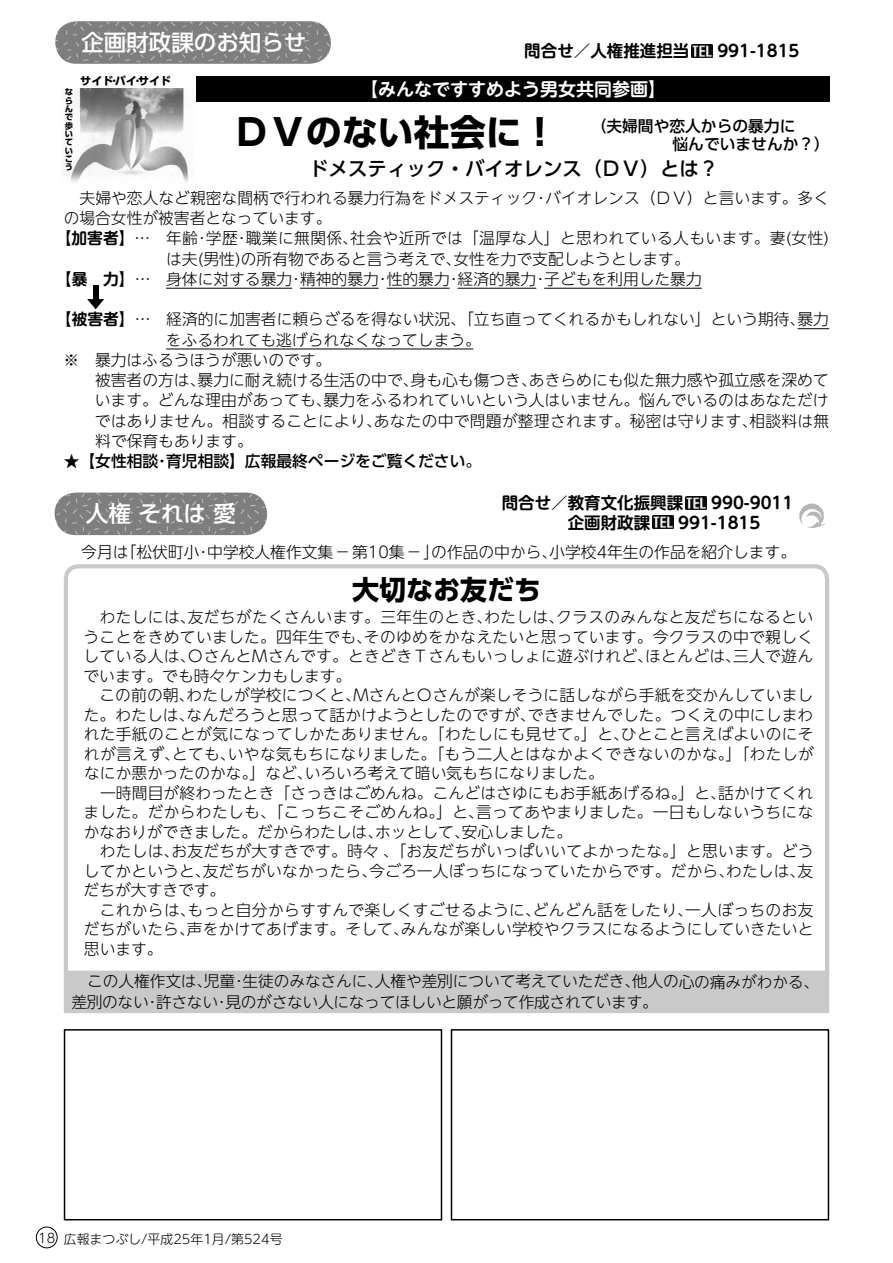
<style>
.page{position:relative;width:893px;height:1263px;background:#fff}
.page>*{position:absolute;margin:0;border:0;box-sizing:border-box;transform-origin:0 0}
.t1{font:700 36px "UD Shin Go Pro";color:#000}
.t2{font:700 27px "UD Shin Go Pro";color:#000}
.t3{font:500 22.5px "UD Shin Go Pro";color:#fff}
.t4{font:500 19.5px "UD Shin Go Pro";color:#000}
.t5{font:700 18px "UD Shin M Go Pro De";color:#fff}
.t6{font:700 16.5px "UD Shin M Go Pro De";color:#000}
.t7{font:300 15.75px/19.5px "UD Shin Go NT Pro";color:#000;text-align:justify}
.t8{font:300 15.75px "UD Shin Go NT Pro";letter-spacing:.025em;color:#000}
.t9{font:500 15.75px/18px "UD Shin Go Pro";color:#000}
.t10{font:300 12.9px "UD Shin M Go Pro";color:#000}
.t11{font:700 11.1px "UD Shin Go Pro";color:#000}
.t12{font:700 8.25px/8.2px "UD Shin Go Pro";color:#000;text-align:justify}
.s1{font-family:"UD Shin M Go Pro"}
.s2{font-family:"UD Shin M Go Pro De";font-weight:700}
</style>
<div class="page">
<div style="left:36px;top:1227px;width:21px;height:21px;border:1px solid #000;border-radius:50%"></div>
<img style="left:799px;top:503px;width:26px;height:25px">
<img style="left:685px;top:496px;width:21px;height:13px">
<img style="left:652px;top:516px;width:21px;height:13px">
<img style="left:55px;top:493px;width:212px;height:42px">
<div style="left:64px;top:564px;width:765px;height:422px;border:4px solid #c9c9ca;border-radius:13px"></div>
<div style="left:64px;top:971px;width:765px;height:42px;background:#c9c9ca"></div>
<div style="left:451px;top:1029px;width:378px;height:191px;border:2px solid #000"></div>
<img style="left:55px;top:21px;width:276px;height:43px">
<img style="left:691px;top:45px;width:21px;height:12px">
<div style="left:64px;top:1029px;width:378px;height:191px;border:2px solid #000"></div>
<img style="left:64px;top:89px;width:125px;height:94px">
<div style="left:196px;top:76px;width:634px;height:25px;background:#000"></div>
<hr style="left:166px;top:288px;width:126px;height:1px;background:#000">
<hr style="left:300px;top:288px;width:79px;height:1px;background:#000">
<hr style="left:387px;top:288px;width:63px;height:1px;background:#000">
<hr style="left:458px;top:288px;width:78px;height:1px;background:#000">
<hr style="left:544px;top:288px;width:158px;height:1px;background:#000">
<hr style="left:798px;top:328px;width:31px;height:1px;background:#000">
<hr style="left:166px;top:349px;width:307px;height:1px;background:#000">
<svg style="left:87px;top:299px;width:17px;height:10px"></svg>
<div style="left:93px;top:286px;width:5px;height:17px;background:#000"></div>
<h3 class="t3" style="left:81px;top:24px;width:226px">企画財政課のお知らせ</h3>
<p class="t6" style="left:524px;top:38px;width:166px">問合せ／人権推進担当</p>
<p class="t6" style="left:717px;top:38px;width:84px">991-1815</p>
<p class="t11" style="left:80px;top:71px;width:92px">サイド･バイ･サイド</p>
<p class="t5" style="left:360px;top:74px;width:308px">【みんなですすめよう男女共同参画】</p>
<p class="t12" style="left:65px;top:88px;width:10px">ならんで歩いていこう</p>
<h1 class="t1" style="left:234px;top:102px;width:326px">ＤＶのない社会に！</h1>
<p class="t9" style="left:672px;top:117px;width:159px;text-indent:-82px">（夫婦間や恋人からの暴力に<br>悩んでいませんか？）</p>
<p class="t4" style="left:309px;top:152px;width:411px">ドメスティック・バイオレンス（ＤＶ）とは？</p>
<p class="t7" style="left:80px;top:187px;width:751px">夫婦や恋人など親密な間柄で行われる暴力行為をドメスティック･バイオレンス（<span class="s1">ＤＶ</span>）と言います。多く</p>
<p class="t7" style="left:64px;top:208px;width:269px">の場合女性が被害者となっています。</p>
<p class="t8" style="left:56px;top:226px;width:775px"><span class="s2">【加害者】</span>… 年齢･学歴･職業に無関係､社会や近所では「温厚な人」と思われている人もいます。妻<span class="s1">(</span>女性<span class="s1">)</span></p>
<p class="t7" style="left:166px;top:248px;width:525px">は夫<span class="s1">(</span>男性<span class="s1">)</span>の所有物であると言う考えで､女性を力で支配しようとします。</p>
<p class="t7" style="left:56px;top:269px;width:647px"><span class="s2">【暴　力】</span>… 身体に対する暴力･精神的暴力･性的暴力･経済的暴力･子どもを利用した暴力</p>
<p class="t7" style="left:56px;top:309px;width:774px"><span class="s2">【被害者】</span>… 経済的に加害者に頼らざるを得ない状況､「立ち直ってくれるかもしれない」という期待､暴力</p>
<p class="t7" style="left:166px;top:329px;width:317px">をふるわれても逃げられなくなってしまう。</p>
<p class="t7" style="left:64px;top:350px;width:269px"><span class="s1">※</span> 暴力はふるうほうが悪いのです。</p>
<p class="t7" style="left:95px;top:370px;width:735px">被害者の方は､暴力に耐え続ける生活の中で､身も心も傷つき､あきらめにも似た無力感や孤立感を深めて</p>
<p class="t7" style="left:95px;top:390px;width:735px">います。どんな理由があっても､暴力をふるわれていいという人はいません。悩んでいるのはあなただけ</p>
<p class="t7" style="left:95px;top:410px;width:736px">ではありません。相談することにより､あなたの中で問題が整理されます。秘密は守ります､相談料は無</p>
<p class="t7" style="left:95px;top:430px;width:159px">料で保育もあります。</p>
<p class="t9" style="left:64px;top:452px;width:419px">★【女性相談･育児相談】広報最終ページをご覧ください。</p>
<p class="t6" style="left:502px;top:490px;width:183px">問合せ／教育文化振興課</p>
<p class="t6" style="left:711px;top:490px;width:84px">990-9011</p>
<h3 class="t3" style="left:86px;top:496px;width:151px">人権 それは 愛</h3>
<p class="t6" style="left:502px;top:509px;width:150px">　　　　企画財政課</p>
<p class="t6" style="left:678px;top:509px;width:84px">991-1815</p>
<p class="t7" style="left:81px;top:541px;width:716px">今月は｢松伏町小･中学校人権作文集<span class="s1">－</span>第<span class="s1">10</span>集<span class="s1">－</span>｣の作品の中から､小学校<span class="s1">4</span>年生の作品を紹介します。</p>
<h2 class="t2" style="left:352px;top:568px;width:190px">大切なお友だち</h2>
<p class="t7" style="left:84px;top:607px;width:731px;text-indent:16px">わたしには､友だちがたくさんいます。三年生のとき､わたしは､クラスのみんなと友だちになるということをきめていました。四年生でも､そのゆめをかなえたいと思っています。今クラスの中で親しくしている人は､<span class="s1">Ｏ</span>さんと<span class="s1">Ｍ</span>さんです。ときどき<span class="s1">Ｔ</span>さんもいっしょに遊ぶけれど､ほとんどは､三人で遊んでいます。でも時々ケンカもします。</p>
<p class="t7" style="left:84px;top:685px;width:732px;text-indent:16px">この前の朝､わたしが学校につくと､<span class="s1">Ｍ</span>さんと<span class="s1">Ｏ</span>さんが楽しそうに話しながら手紙を交かんしていました。わたしは､なんだろうと思って話かけようとしたのですが､できませんでした。つくえの中にしまわれた手紙のことが気になってしかたありません。「わたしにも見せて。」と､ひとこと言えばよいのにそれが言えず､とても､いやな気もちになりました。「もう二人とはなかよくできないのかな。」「わたしがなにか悪かったのかな。」など､いろいろ考えて暗い気もちになりました。</p>
<p class="t7" style="left:84px;top:783px;width:731px;text-indent:16px">一時間目が終わったとき「さっきはごめんね。こんどはさゆにもお手紙あげるね。」と､話かけてくれました。だからわたしも､「こっちこそごめんね。」と､言ってあやまりました。一日もしないうちになかなおりができました。だからわたしは､ホッとして､安心しました。</p>
<p class="t7" style="left:84px;top:841px;width:731px;text-indent:16px">わたしは､お友だちが大すきです。時々､「お友だちがいっぱいいてよかったな。」と思います。どうしてかというと､友だちがいなかったら､今ごろ一人ぼっちになっていたからです。だから､わたしは､友だちが大すきです。</p>
<p class="t7" style="left:84px;top:900px;width:731px;text-indent:16px">これからは､もっと自分からすすんで楽しくすごせるように､どんどん話をしたり､一人ぼっちのお友だちがいたら､声をかけてあげます。そして､みんなが楽しい学校やクラスになるようにしていきたいと思います。</p>
<p class="t7" style="left:71px;top:971px;width:741px;line-height:20.2px;text-indent:16px">この人権作文は､児童･生徒のみなさんに､人権や差別について考えていただき､他人の心の痛みがわかる､差別のない･許さない･見のがさない人になってほしいと願がって作成されています。</p>
<p class="t10" style="left:38px;top:1229px;width:246px">18 広報まつぶし/平成25年1月/第524号</p>
</div>
